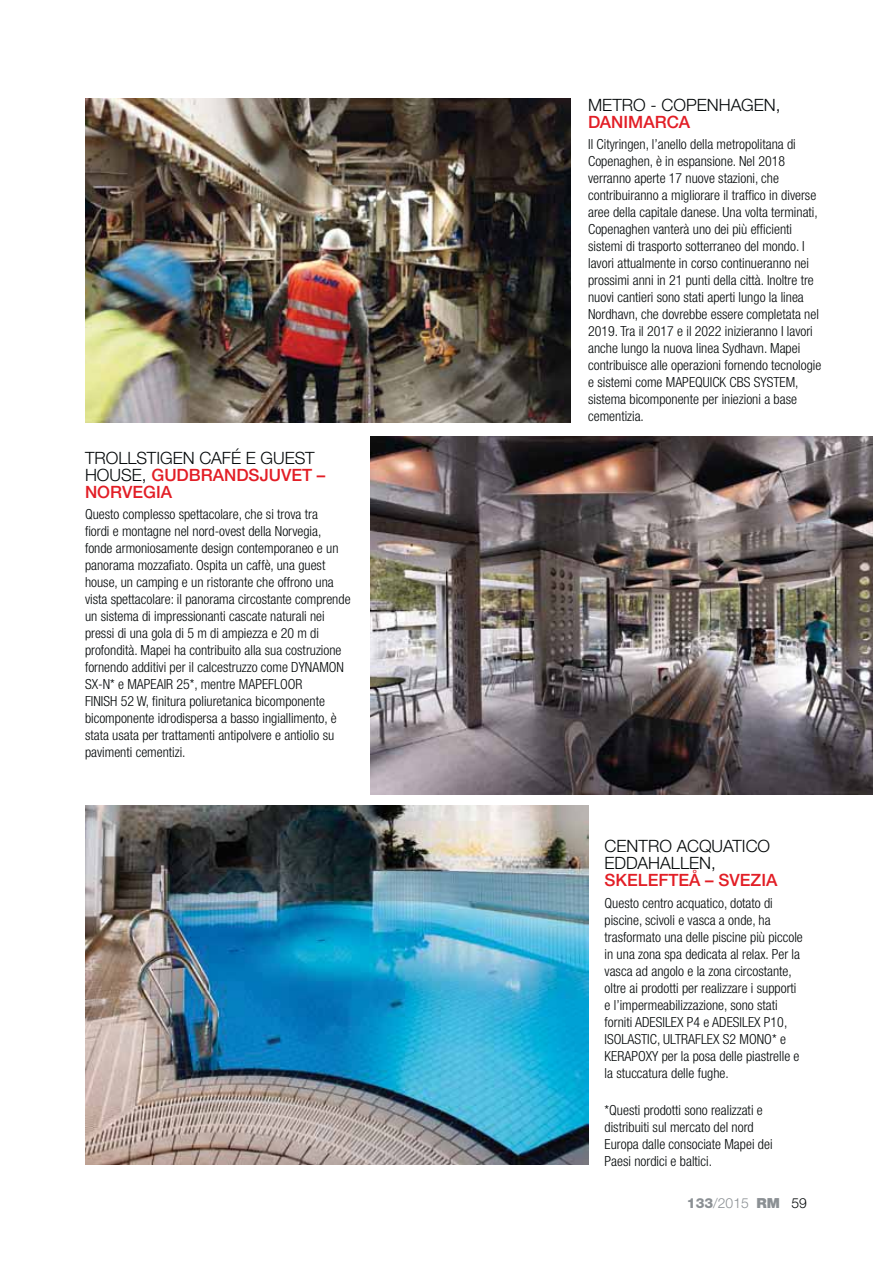
<style>
.page{position:relative;width:893px;height:1263px;background:#fff}
.page>*{position:absolute;margin:0;border:0;box-sizing:border-box;transform-origin:0 0}
.t1{font:300 16.95px/17px "Helvetica Neue LTW1 G";color:#040809}
.t2{font:500 16.95px "Helvetica Neue LTW1 G";color:#e21e26}
.t3{font:300 condensed 13.95px/17px "Helvetica Neue LT Std";color:#040809}
.t4{font:300 13.95px "Helvetica Neue LT Std";color:#8b9094}
.s1{font-weight:500;color:#e21e26}
.s2{font-weight:800}
.s3{font-weight:900}
.s4{color:#040809}
</style>
<div class="page">
<img style="left:370px;top:436px;width:502px;height:358px">
<img style="left:85px;top:806px;width:503px;height:358px">
<img style="left:85px;top:99px;width:485px;height:324px">
<p class="t1" style="left:85px;top:449px;width:242px">TROLLSTIGEN CAFÉ E GUEST<br>HOUSE, <span class="s1">GUDBRANDSJUVET –<br>NORVEGIA</span></p>
<p class="t3" style="left:85px;top:507px;width:267px">Questo complesso spettacolare, che si trova tra<br>fiordi e montagne nel nord-ovest della Norvegia, fonde armoniosamente design contemporaneo e un panorama mozzafiato. Ospita un caffè, una guest house, un camping e un ristorante che offrono una vista spettacolare: il panorama circostante comprende un sistema di impressionanti cascate naturali nei pressi di una gola di 5 m di ampiezza e 20 m di profondità. Mapei ha contribuito alla sua costruzione fornendo additivi per il calcestruzzo come DYNAMON SX-N* e MAPEAIR 25*, mentre MAPEFLOOR<br>FINISH 52 W, finitura poliuretanica bicomponente bicomponente idrodispersa a basso ingiallimento, è stata usata per trattamenti antipolvere e antiolio su pavimenti cementizi.</p>
<p class="t1" style="left:588px;top:97px;width:194px">METRO - COPENHAGEN,</p>
<p class="t2" style="left:588px;top:112px;width:103px">DANIMARCA</p>
<p class="t3" style="left:588px;top:138px;width:235px">Il Cityringen, l’anello della metropolitana di Copenaghen, è in espansione. Nel 2018 verranno aperte 17 nuove stazioni, che contribuiranno a migliorare il traffico in diverse aree della capitale danese. Una volta terminati, Copenaghen vanterà uno dei più efficienti sistemi di trasporto sotterraneo del mondo. I lavori attualmente in corso continueranno nei prossimi anni in 21 punti della città. Inoltre tre nuovi cantieri sono stati aperti lungo la linea Nordhavn, che dovrebbe essere completata nel 2019. Tra il 2017 e il 2022 inizieranno I lavori anche lungo la nuova linea Sydhavn. Mapei contribuisce alle operazioni fornendo tecnologie e sistemi come MAPEQUICK CBS SYSTEM, sistema bicomponente per iniezioni a base cementizia.</p>
<p class="t1" style="left:604px;top:838px;width:167px">CENTRO ACQUATICO<br>EDDAHALLEN,</p>
<p class="t2" style="left:604px;top:871px;width:174px">SKELEFTEÅ – SVEZIA</p>
<p class="t3" style="left:604px;top:896px;width:200px">Questo centro acquatico, dotato di piscine, scivoli e vasca a onde, ha trasformato una delle piscine più piccole in una zona spa dedicata al relax. Per la vasca ad angolo e la zona circostante, oltre ai prodotti per realizzare i supporti e l’impermeabilizzazione, sono stati forniti ADESILEX P4 e ADESILEX P10, ISOLASTIC, ULTRAFLEX S2 MONO* e KERAPOXY per la posa delle piastrelle e la stuccatura delle fughe.</p>
<p class="t3" style="left:604px;top:1103px;width:169px">*Questi prodotti sono realizzati e distribuiti sul mercato del nord<br>Europa dalle consociate Mapei dei<br>Paesi nordici e baltici.</p>
<p class="t4" style="left:687px;top:1199px;width:121px"><span class="s2">133</span>/2015 <span class="s3">RM</span> <span class="s4">59</span></p>
</div>
